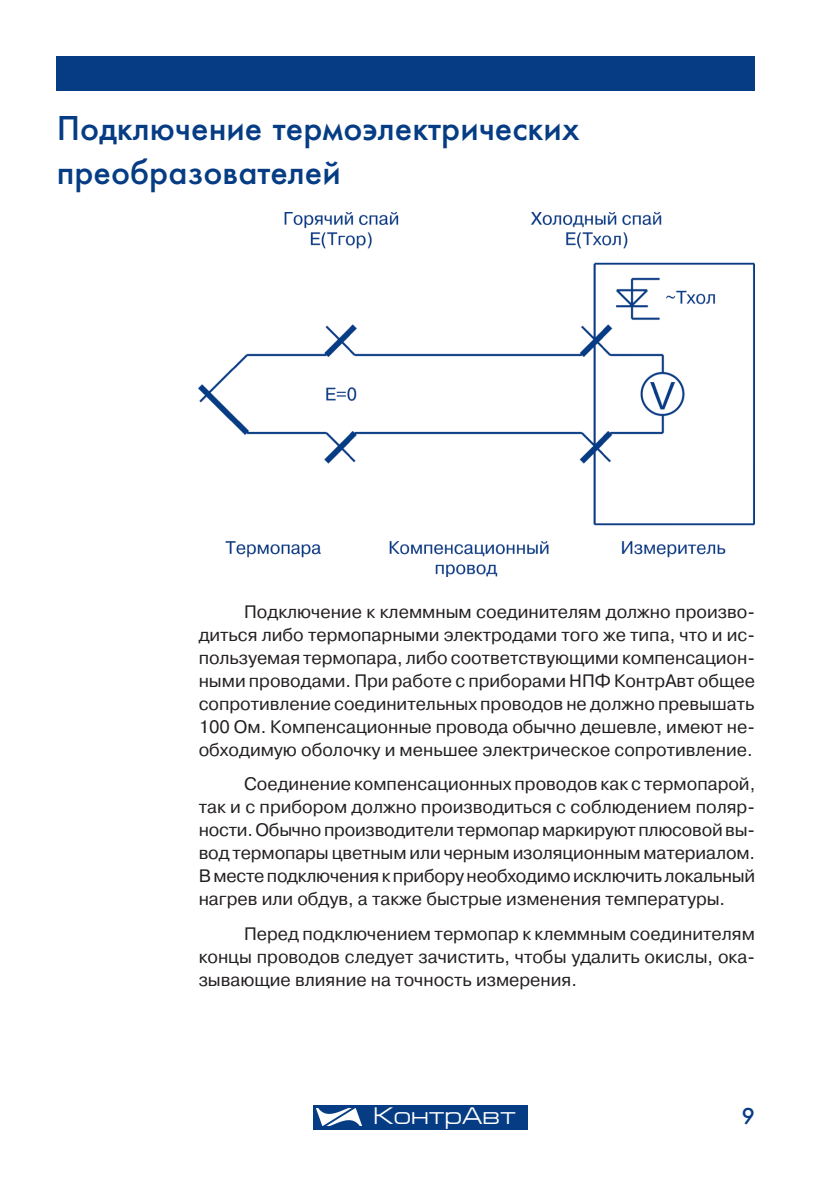
<style>
.page{position:relative;width:840px;height:1191px;background:#fff}
.page>*{position:absolute;margin:0;border:0;box-sizing:border-box;transform-origin:0 0}
._1{font:36px/43.2px "Futura Medium C";color:#053c83}
.t1{font:24px "Europe Ext";color:#fff}
.Body_text{font:18px/23px "Pragmatica C";color:#231f20;text-align:justify}
</style>
<div class="page">
<div style="left:312px;top:1105px;width:215px;height:25px;background:#053c83"></div>
<img style="left:316px;top:1108px;width:45px;height:17px">
<div style="left:57px;top:57px;width:697px;height:34px;background:#053c83"></div>
<img style="left:198px;top:212px;width:556px;height:365px">
<p class="_1" style="left:57px;top:107px;width:524px">Подключение термоэлектрических преобразователей</p>
<p class="Body_text" style="left:198px;top:600px;width:557px;text-indent:45px">Подключение к клеммным соединителям должно произво&shy;диться либо термопарными электродами того же типа, что и ис&shy;пользуемая термопара, либо соответствующими компенсацион&shy;ными проводами. При работе с приборами НПФ КонтрАвт общее сопротивление соединительных проводов не должно превышать 100 Ом. Компенсационные провода обычно дешевле, имеют не&shy;обходимую оболочку и меньшее электрическое сопротивление.</p>
<p class="Body_text" style="left:198px;top:772px;width:557px;text-indent:45px">Соединение компенсационных проводов как с термопарой, так и с прибором должно производиться с соблюдением поляр&shy;ности. Обычно производители термопар маркируют плюсовой вы&shy;вод термопары цветным или черным изоляционным материалом.<br>В месте подключения к прибору необходимо исключить локальный нагрев или обдув, а также быстрые изменения температуры.</p>
<p class="Body_text" style="left:198px;top:922px;width:557px;text-indent:45px">Перед подключением термопар к клеммным соединителям концы проводов следует зачистить, чтобы удалить окислы, ока&shy;зывающие влияние на точность измерения.</p>
<p class="t1" style="left:374px;top:1103px;width:144px">КонтрАвт</p>
</div>
